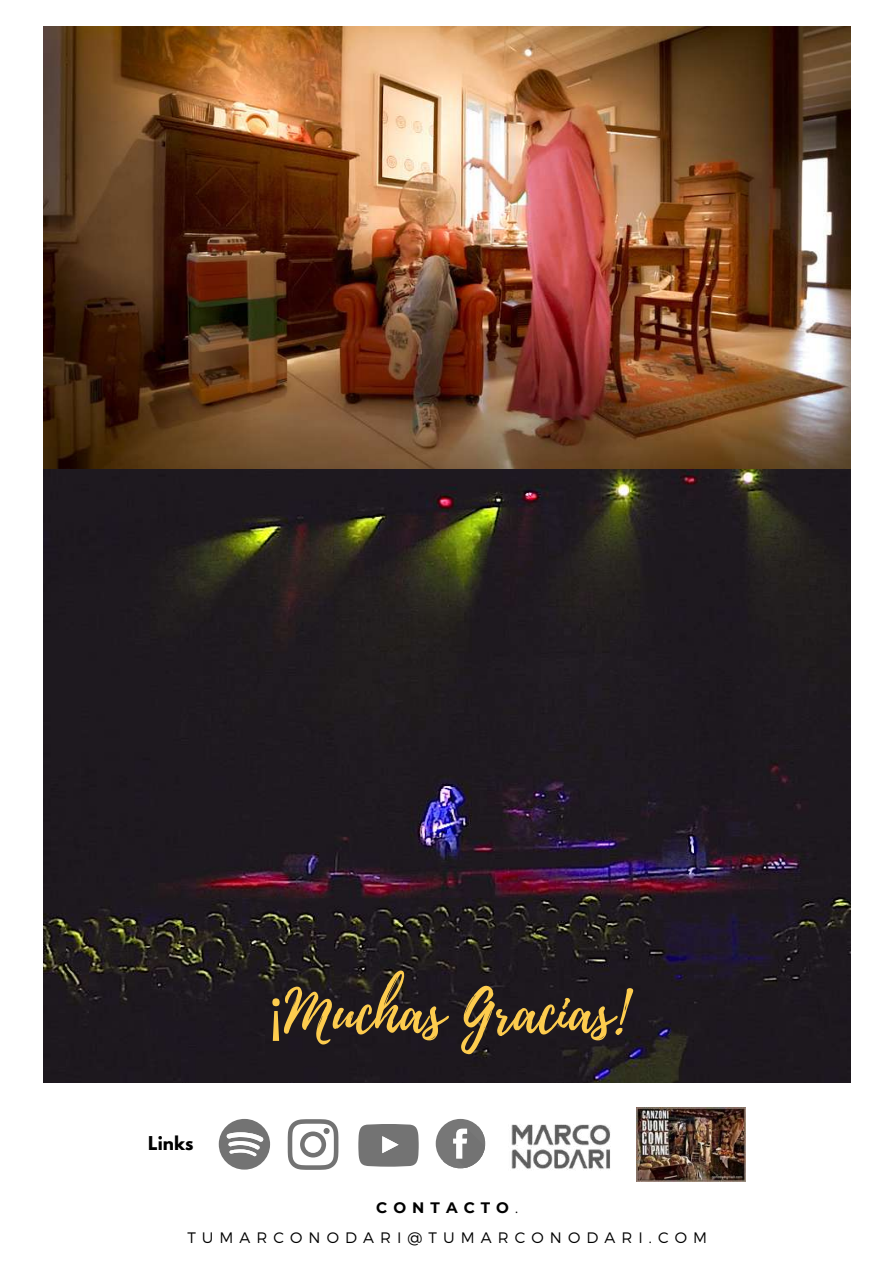
<style>
.page{position:relative;width:894px;height:1264px;background:#fff}
.page>*{position:absolute;margin:0;border:0;box-sizing:border-box;transform-origin:0 0}
.t1{font:58.5px "Playlist Script";color:#fdcc4e}
.t2{font:700 16.95px "League Spartan";color:#000}
.t3{font:300 15.15px/30.6px "Montserrat";letter-spacing:.4em;color:#000;text-align:center}
.s1{font-family:"Noto Sans"}
.s2{font-weight:700}
</style>
<div class="page">
<svg style="left:358px;top:1124px;width:60px;height:42px;background:#818181"></svg>
<svg style="left:218px;top:1118px;width:52px;height:51px"></svg>
<svg style="left:287px;top:1119px;width:51px;height:50px"></svg>
<svg style="left:435px;top:1118px;width:50px;height:50px"></svg>
<svg style="left:443px;top:1126px;width:43px;height:43px"></svg>
<img style="left:511px;top:1124px;width:100px;height:46px">
<img style="left:636px;top:1107px;width:109px;height:74px">
<img style="left:44px;top:27px;width:806px;height:1055px">
<p class="t2" style="left:148px;top:1134px;width:47px">Links</p>
<h1 class="t1" style="left:268px;top:970px;width:359px"><span class="s1">¡</span>Muchas Gracias!</h1>
<p class="t3" style="left:187px;top:1190px;width:521px"><span class="s2">CONTACTO</span>.<br>TUMARCONODARI@TUMARCONODARI.COM</p>
</div>
